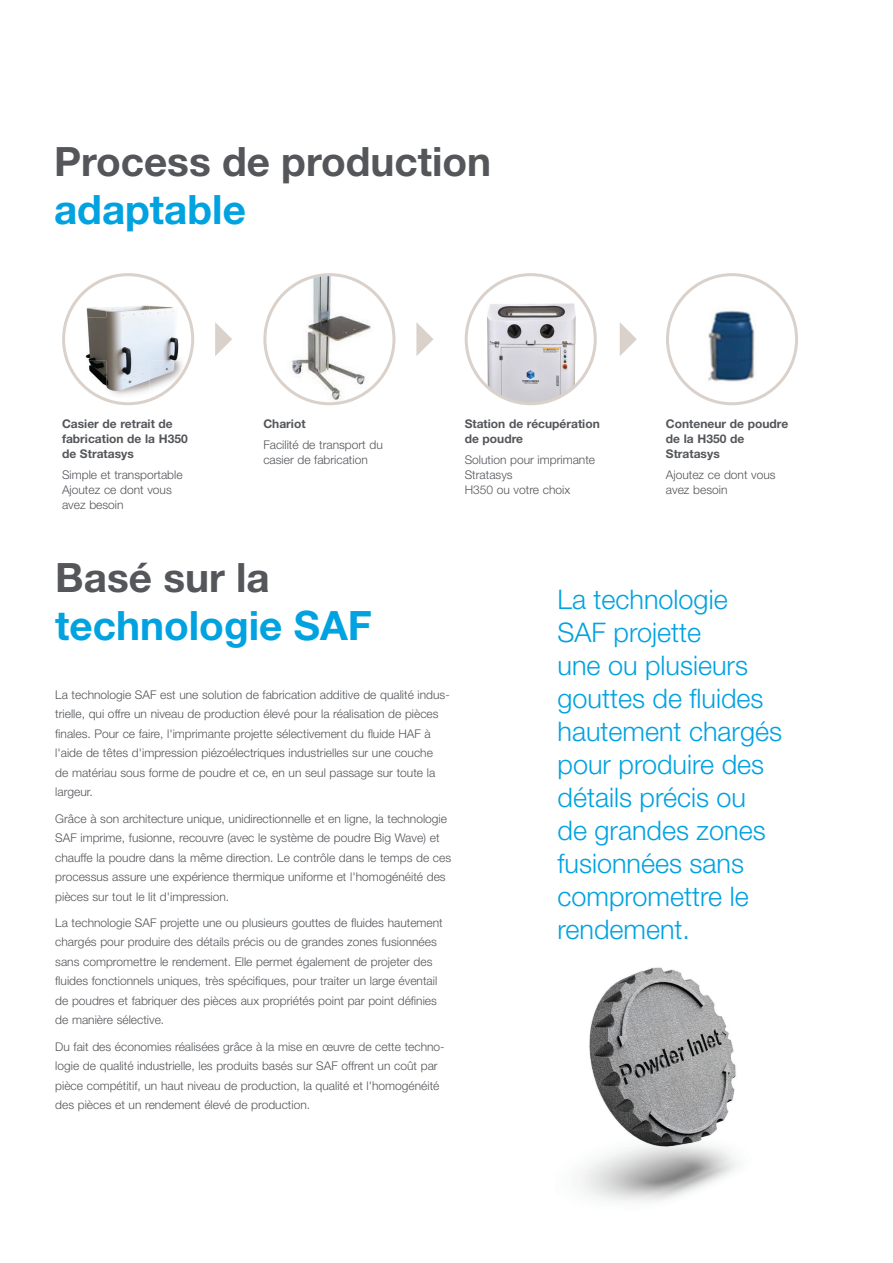
<style>
.page{position:relative;width:893px;height:1263px;background:#fff}
.page>*{position:absolute;margin:0;border:0;box-sizing:border-box;transform-origin:0 0}
.t1{font:700 40.5px "Helvetica Neue LT Std";color:#54565a}
.t2{font:700 40.5px "Helvetica Neue LT Std";color:#00a2e0}
.t3{font:300 27px/33px "Helvetica Neue LT Std";color:#00a2e0}
.t4{font:300 12px/19.5px "Helvetica Neue LT Std";color:#54565a}
.t5{font:700 12px/15px "Helvetica Neue LT Std";color:#54565a}
</style>
<div class="page">
<img style="left:581px;top:967px;width:156px;height:235px">
<img style="left:67px;top:278px;width:40px;height:40px">
<img style="left:107px;top:275px;width:43px;height:43px">
<img style="left:150px;top:278px;width:39px;height:40px">
<img style="left:64px;top:318px;width:129px;height:43px">
<img style="left:67px;top:361px;width:40px;height:39px">
<img style="left:107px;top:361px;width:43px;height:43px">
<img style="left:150px;top:361px;width:39px;height:39px">
<div style="left:62px;top:273px;width:132px;height:132px;border:3px solid #dad1cb;border-radius:50%"></div>
<img style="left:267px;top:275px;width:120px;height:129px">
<div style="left:263px;top:273px;width:132px;height:132px;border:3px solid #dad1cb;border-radius:50%"></div>
<img style="left:469px;top:288px;width:123px;height:116px">
<div style="left:465px;top:273px;width:132px;height:132px;border:3px solid #dad1cb;border-radius:50%"></div>
<img style="left:667px;top:275px;width:129px;height:129px;border-radius:65px">
<div style="left:666px;top:273px;width:132px;height:132px;border:3px solid #dad1cb;border-radius:50%"></div>
<svg style="left:215px;top:322px;width:17px;height:34px"></svg>
<svg style="left:416px;top:322px;width:17px;height:34px"></svg>
<svg style="left:620px;top:322px;width:17px;height:34px"></svg>
<h1 class="t1" style="left:54px;top:136px;width:439px">Process de production</h1>
<h1 class="t2" style="left:54px;top:184px;width:193px">adaptable</h1>
<p class="t5" style="left:62px;top:416px;width:127px">Casier de retrait de fabrication de la H350 de Stratasys</p>
<p class="t4" style="left:62px;top:467px;width:122px;line-height:15px">Simple et transportable<br>Ajoutez ce dont vous avez besoin</p>
<p class="t5" style="left:263px;top:416px;width:44px">Chariot</p>
<p class="t4" style="left:263px;top:437px;width:121px;line-height:15px">Facilité de transport du casier de fabrication</p>
<p class="t5" style="left:465px;top:416px;width:137px">Station de récupération de poudre</p>
<p class="t4" style="left:465px;top:452px;width:132px;line-height:15px">Solution pour imprimante<br>Stratasys<br>H350 ou votre choix</p>
<p class="t5" style="left:666px;top:416px;width:124px">Conteneur de poudre de la H350 de<br>Stratasys</p>
<p class="t4" style="left:666px;top:467px;width:111px;line-height:15px">Ajoutez ce dont vous avez besoin</p>
<h1 class="t1" style="left:55px;top:552px;width:216px">Basé sur la</h1>
<h1 class="t2" style="left:55px;top:600px;width:318px">technologie SAF</h1>
<p class="t4" style="left:55px;top:684px;width:396px">La technologie SAF est une solution de fabrication additive de qualité indus&shy;trielle, qui offre un niveau de production élevé pour la réalisation de pièces finales. Pour ce faire, l'imprimante projette sélectivement du fluide HAF à l'aide de têtes d'impression piézoélectriques industrielles sur une couche<br>de matériau sous forme de poudre et ce, en un seul passage sur toute la largeur.</p>
<p class="t4" style="left:55px;top:808px;width:397px">Grâce à son architecture unique, unidirectionnelle et en ligne, la technologie SAF imprime, fusionne, recouvre (avec le système de poudre Big Wave) et chauffe la poudre dans la même direction. Le contrôle dans le temps de ces processus assure une expérience thermique uniforme et l'homogénéité des pièces sur tout le lit d'impression.</p>
<p class="t4" style="left:55px;top:912px;width:389px">La technologie SAF projette une ou plusieurs gouttes de fluides hautement chargés pour produire des détails précis ou de grandes zones fusionnées sans compromettre le rendement. Elle permet également de projeter des fluides fonctionnels uniques, très spécifiques, pour traiter un large éventail de poudres et fabriquer des pièces aux propriétés point par point définies de manière sélective.</p>
<p class="t4" style="left:55px;top:1036px;width:391px">Du fait des économies réalisées grâce à la mise en œuvre de cette techno&shy;logie de qualité industrielle, les produits basés sur SAF offrent un coût par pièce compétitif, un haut niveau de production, la qualité et l'homogénéité des pièces et un rendement élevé de production.</p>
<h2 class="t3" style="left:558px;top:582px;width:226px">La technologie<br>SAF projette<br>une ou plusieurs gouttes de fluides hautement chargés pour produire des détails précis ou de grandes zones fusionnées sans compromettre le rendement.</h2>
</div>
